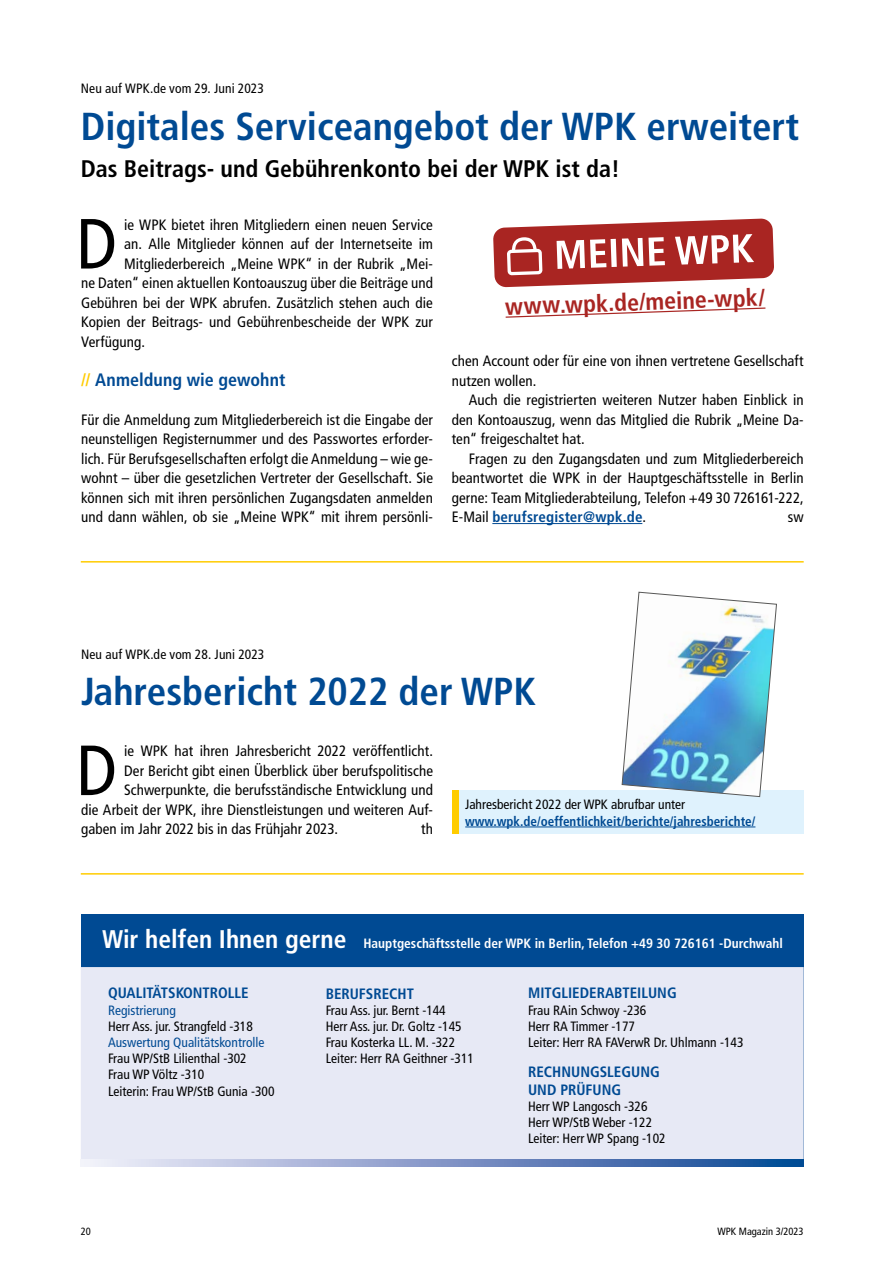
<style>
.page{position:relative;width:893px;height:1263px;background:#fff}
.page>*{position:absolute;margin:0;border:0;box-sizing:border-box;transform-origin:0 0}
.t1{font:condensed 70.8px "Frutiger LT Pro";color:#000}
.t2{font:700 condensed 39px "Frutiger LT Pro";color:#004a93}
.t3{font:700 condensed 24px "Frutiger LT Pro";color:#000}
.t4{font:700 condensed 24px "Frutiger LT Pro";color:#a92522}
.t5{font:700 condensed 18px "Frutiger LT Pro";letter-spacing:.005em;color:#004a93}
.t6{font:condensed 15px/19.5px "Frutiger LT Pro";letter-spacing:.005em;color:#000;text-align:justify}
.t7{font:700 condensed 15px/18px "Frutiger LT Pro";color:#004a93}
.t8{font:condensed 13.5px/16.2px "Frutiger LT Pro";color:#000}
.t9{font:700 condensed 13.5px "Frutiger LT Pro";color:#fff}
.t10{font:700 condensed 13.5px "Frutiger LT Pro";color:#004a93}
.t11{font:condensed 13.5px "Frutiger LT Pro";color:#004a93}
.t12{font:condensed 10.5px "Frutiger LT Pro";color:#000}
.s1{color:#fc0}
.s2{font-weight:700;color:#004a93}
.s3{font-size:25.5px}
</style>
<div class="page">
<div style="left:452px;top:791px;width:7px;height:43px;background:#fc0"></div>
<div style="left:459px;top:791px;width:345px;height:43px;background:#dff2fd"></div>
<hr style="left:465px;top:827px;width:290px;height:1px;background:#004a93">
<img style="left:622px;top:592px;width:155px;height:205px">
<hr style="left:81px;top:561px;width:723px;height:1px;background:#fc0">
<hr style="left:492px;top:523px;width:150px;height:1px;background:#004a93">
<svg style="left:493px;top:218px;width:281px;height:69px"></svg>
<svg style="left:505px;top:307px;width:261px;height:11px"></svg>
<hr style="left:81px;top:873px;width:723px;height:1px;background:#fc0">
<div style="left:81px;top:914px;width:723px;height:54px;background:#004a93"></div>
<div style="left:81px;top:967px;width:723px;height:193px;background:#e7e9f5"></div>
<svg style="left:81px;top:1160px;width:723px;height:7px;background:#8098c6"></svg>
<p class="t8" style="left:81px;top:80px;width:185px">Neu auf WPK.de vom 29. Juni 2023</p>
<h2 class="t2" style="left:81px;top:103px;width:720px">Digitales Serviceangebot der WPK erweitert</h2>
<h3 class="t3" style="left:81px;top:155px;width:541px">Das Beitrags- und Gebührenkonto bei der WPK ist da!</h3>
<h1 class="t1" style="left:76px;top:203px;width:42px">D</h1>
<p class="t6" style="left:124px;top:215px;width:310px">ie WPK bietet ihren Mitgliedern einen neuen Service</p>
<p class="t6" style="left:124px;top:234px;width:310px">an. Alle Mitglieder können auf der Internetseite im</p>
<p class="t6" style="left:124px;top:254px;width:310px">Mitgliederbereich „Meine WPK“ in der Rubrik „Mei-</p>
<p class="t6" style="left:81px;top:273px;width:353px">ne Daten“ einen aktuellen Kontoauszug über die Beiträge und</p>
<p class="t6" style="left:81px;top:293px;width:353px">Gebühren bei der WPK abrufen. Zusätzlich stehen auch die</p>
<p class="t6" style="left:81px;top:312px;width:353px">Kopien der Beitrags- und Gebührenbescheide der WPK zur</p>
<p class="t6" style="left:81px;top:332px;width:65px">Verfügung.</p>
<p class="t5" style="left:81px;top:369px;width:206px"><span class="s1">//</span> Anmeldung wie gewohnt</p>
<p class="t6" style="left:81px;top:410px;width:353px">Für die Anmeldung zum Mitgliederbereich ist die Eingabe der neunstelligen Registernummer und des Passwortes erforder&shy;lich. Für Berufsgesellschaften erfolgt die Anmeldung – wie ge&shy;wohnt – über die gesetzlichen Vertreter der Gesellschaft. Sie können sich mit ihren persönlichen Zugangsdaten anmelden und dann wählen, ob sie „Meine WPK“ mit ihrem persönli-</p>
<h3 class="t4" style="left:505px;top:292px;width:261px;rotate:-2deg">www.wpk.de/meine-wpk/</h3>
<p class="t6" style="left:452px;top:351px;width:353px">chen Account oder für eine von ihnen vertretene Gesellschaft nutzen wollen.</p>
<p class="t6" style="left:452px;top:390px;width:353px;text-indent:17px">Auch die registrierten weiteren Nutzer haben Einblick in den Kontoauszug, wenn das Mitglied die Rubrik „Meine Da&shy;ten“ freigeschaltet hat.</p>
<p class="t6" style="left:452px;top:449px;width:353px;text-indent:17px">Fragen zu den Zugangsdaten und zum Mitgliederbereich beantwortet die WPK in der Hauptgeschäftsstelle in Berlin gerne: Team Mitgliederabteilung, Telefon +49 30 726161-222, E-Mail <span class="s2">berufsregister@wpk.de</span>.</p>
<p class="t6" style="left:788px;top:507px;width:17px">sw</p>
<p class="t8" style="left:81px;top:646px;width:185px">Neu auf WPK.de vom 28. Juni 2023</p>
<h2 class="t2" style="left:81px;top:669px;width:456px">Jahresbericht 2022 der WPK</h2>
<h1 class="t1" style="left:76px;top:729px;width:42px">D</h1>
<p class="t6" style="left:124px;top:741px;width:310px">ie WPK hat ihren Jahresbericht 2022 veröffentlicht.</p>
<p class="t6" style="left:124px;top:761px;width:310px">Der Bericht gibt einen Überblick über berufspolitische</p>
<p class="t6" style="left:124px;top:780px;width:310px">Schwerpunkte, die berufsständische Entwicklung und</p>
<p class="t6" style="left:81px;top:800px;width:353px">die Arbeit der WPK, ihre Dienstleistungen und weiteren Auf-</p>
<p class="t6" style="left:81px;top:819px;width:258px">gaben im Jahr 2022 bis in das Frühjahr 2023.</p>
<p class="t6" style="left:421px;top:819px;width:13px">th</p>
<p class="t8" style="left:465px;top:797px;width:221px">Jahresbericht 2022 der WPK abrufbar unter</p>
<p class="t10" style="left:465px;top:813px;width:292px">www.wpk.de/oeffentlichkeit/berichte/jahresberichte/</p>
<p class="t9" style="left:102px;top:935px;width:682px"><span class="s3">Wir helfen Ihnen gerne</span> Hauptgeschäftsstelle der WPK in Berlin, Telefon +49 30 726161 -Durchwahl</p>
<p class="t7" style="left:108px;top:984px;width:142px">QUALITÄTSKONTROLLE</p>
<p class="t11" style="left:108px;top:1002px;width:69px">Registrierung</p>
<p class="t8" style="left:108px;top:1018px;width:146px">Herr Ass. jur. Strangfeld -318</p>
<p class="t11" style="left:108px;top:1034px;width:158px">Auswertung Qualitätskontrolle</p>
<p class="t8" style="left:108px;top:1050px;width:168px">Frau WP/StB Lilienthal -302<br>Frau WP Völtz -310<br>Leiterin: Frau WP/StB Gunia -300</p>
<p class="t7" style="left:528px;top:984px;width:150px">MITGLIEDERABTEILUNG</p>
<p class="t8" style="left:528px;top:1002px;width:217px">Frau RAin Schwoy -236<br>Herr RA Timmer -177<br>Leiter: Herr RA FAVerwR Dr. Uhlmann -143</p>
<p class="t7" style="left:528px;top:1062px;width:133px">RECHNUNGSLEGUNG<br>UND PRÜFUNG</p>
<p class="t8" style="left:528px;top:1098px;width:139px">Herr WP Langosch -326<br>Herr WP/StB Weber -122<br>Leiter: Herr WP Spang -102</p>
<p class="t7" style="left:326px;top:984px;width:90px">BERUFSRECHT</p>
<p class="t8" style="left:326px;top:1002px;width:150px">Frau Ass. jur. Bernt -144<br>Herr Ass. jur. Dr. Goltz -145<br>Frau Kosterka LL. M. -322<br>Leiter: Herr RA Geithner -311</p>
<p class="t12" style="left:81px;top:1225px;width:12px">20</p>
<p class="t12" style="left:717px;top:1225px;width:88px">WPK Magazin 3/2023</p>
</div>
